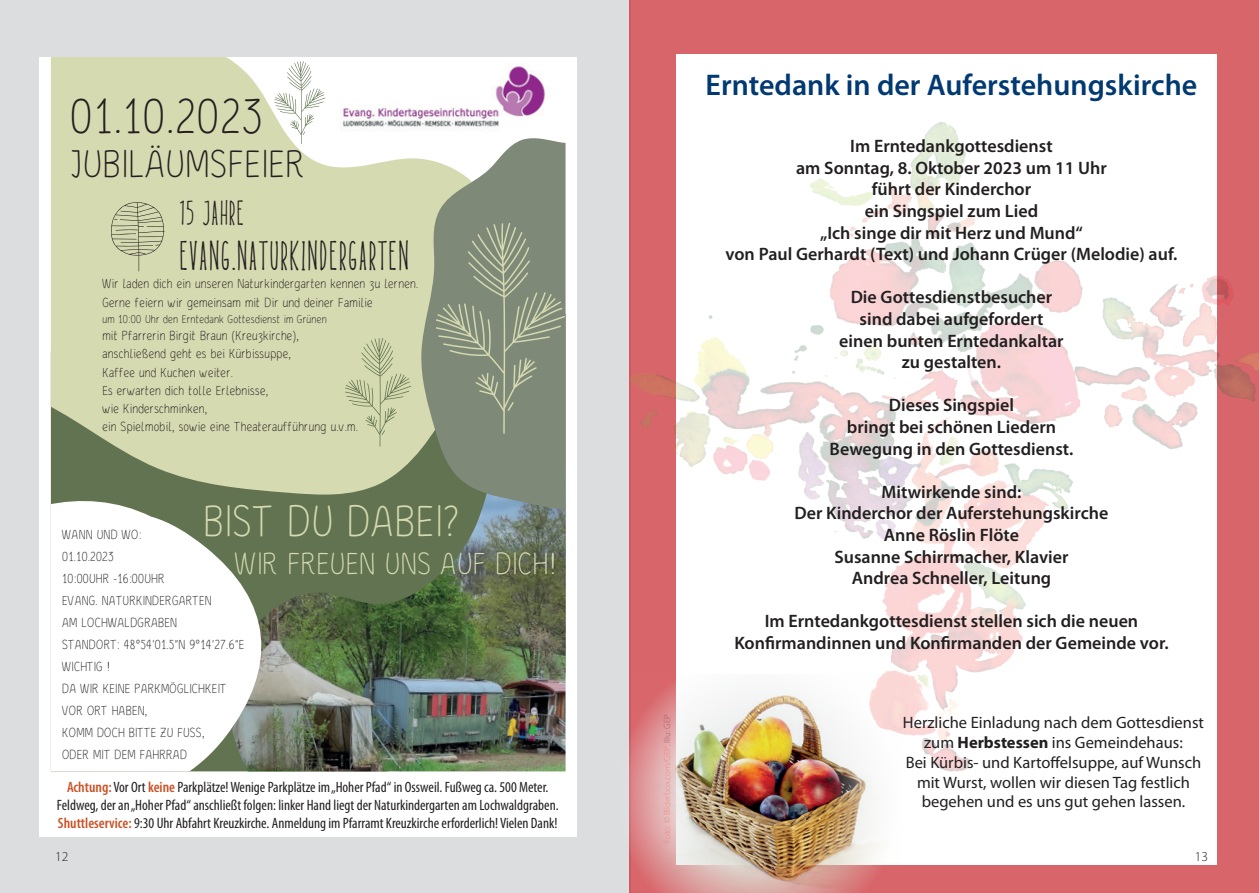
<style>
.page{position:relative;width:1259px;height:893px;background:#fff}
.page>*{position:absolute;margin:0;border:0;box-sizing:border-box;transform-origin:0 0}
.t1{font:48.45px "Xarrovv";color:#231f20}
.t2{font:45px "Petapon Yandi Designs";color:#231f20}
.t3{font:43.2px "Xarrovv";color:#d6dab1}
.t4{font:38.1px "Xarrovv";color:#231f20}
.t5{font:38.1px "Petapon Yandi Designs";color:#231f20}
.t6{font:30.3px "Xarrovv";color:#d6dab1}
.t7{font:600 30px "Myriad Pro";color:#013972}
.t8{font:600 18px/21.6px "Myriad Pro";color:#231f20;text-align:center}
.t9{font:16.5px/19.8px "Myriad Pro";color:#231f20;text-align:center}
.t10{font:condensed 15px/18px "Myriad Pro";color:#231f20;text-align:center}
.t11{font:300 13.5px "Myriad Pro";color:#231f20}
.t12{font:12.9px/22px "Xarrovv";color:#231f20}
.t13{font:11.25px "Xarrovv";color:#231f20}
.t14{font:300 9px "Myriad Pro";color:#f18579}
.s1{font-weight:600;color:#c95327}
.s2{color:#ae555f}
.s3{font-weight:700}
</style>
<div class="page">
<div style="left:0;top:0;width:630px;height:893px;background:#dcdddf"></div>
<div style="left:39px;top:57px;width:538px;height:779px;background:#fff"></div>
<svg style="left:51px;top:57px;width:369px;height:426px;fill:#d6dab1"></svg>
<img style="left:219px;top:460px;width:346px;height:311px">
<svg style="left:111px;top:202px;width:54px;height:69px"></svg>
<svg style="left:51px;top:483px;width:228px;height:288px"></svg>
<svg style="left:274px;top:61px;width:51px;height:83px"></svg>
<svg style="left:345px;top:338px;width:66px;height:109px"></svg>
<img style="left:333px;top:57px;width:212px;height:79px">
<svg style="left:420px;top:138px;width:145px;height:372px;fill:#7e8978"></svg>
<svg style="left:435px;top:222px;width:130px;height:212px"></svg>
<div style="left:629px;top:0;width:630px;height:893px;background:#d8656a"></div>
<div style="left:676px;top:54px;width:540px;height:810px;background:#fff"></div>
<img style="left:630px;top:101px;width:629px;height:683px">
<img style="left:629px;top:674px;width:273px;height:219px">
<h1 class="t1" style="left:70px;top:81px;width:195px">01.10.2023</h1>
<h3 class="t4" style="left:71px;top:136px;width:236px">JUBILÄUMSFEIER</h3>
<h3 class="t5" style="left:179px;top:193px;width:67px">15 JAHRE</h3>
<h2 class="t2" style="left:179px;top:232px;width:232px">EVANG.NATURKINDERGARTEN</h2>
<p class="t12" style="left:102px;top:274px;width:317px;line-height:18.1px">Wir laden dich ein unseren Naturkindergarten kennen zu lernen.<br>Gerne feiern wir gemeinsam mit Dir und deiner Familie</p>
<p class="t13" style="left:102px;top:310px;width:226px">um 10:00 Uhr den Erntedank Gottesdienst im Grünen</p>
<p class="t12" style="left:102px;top:326px;width:257px;line-height:18.1px">mit Pfarrerin Birgit Braun (Kreuzkirche), anschließend geht es bei Kürbissuppe,<br>Kaffee und Kuchen weiter.<br>Es erwarten dich tolle Erlebnisse,<br>wie Kinderschminken,<br>ein Spielmobil, sowie eine Theateraufführung u.v.m.</p>
<h3 class="t3" style="left:203px;top:489px;width:258px">BIST DU DABEI?</h3>
<p class="t12" style="left:62px;top:545px;width:184px">01.10.2023<br>10:00UHR -16:00UHR<br>EVANG. NATURKINDERGARTEN<br>AM LOCHWALDGRABEN<br>STANDORT: 48°54'01.5"N 9°14'27.6"E<br>WICHTIG !<br>DA WIR KEINE PARKMÖGLICHKEIT<br>VOR ORT HABEN,<br>KOMM DOCH BITTE ZU FUSS,<br>ODER MIT DEM FAHRRAD</p>
<p class="t12" style="left:62px;top:523px;width:81px">WANN UND WO:</p>
<h3 class="t6" style="left:235px;top:541px;width:322px">WIR FREUEN UNS AUF DICH!</h3>
<p class="t10" style="left:57px;top:778px;width:503px"><span class="s1">Achtung:</span> Vor Ort <span class="s1">keine</span> Parkplätze! Wenige Parkplätze im „Hoher Pfad“ in Ossweil. Fußweg ca. 500 Meter.<br>Feldweg, der an „Hoher Pfad“ anschließt folgen: linker Hand liegt der Naturkindergarten am Lochwaldgraben.<br><span class="s1">Shuttleservice:</span> 9:30 Uhr Abfahrt Kreuzkirche. Anmeldung im Pfarramt Kreuzkirche erforderlich! Vielen Dank!</p>
<p class="t11" style="left:55px;top:849px;width:15px">12</p>
<p class="t14" style="left:662px;top:843px;width:130px;rotate:-90deg">Foto: © Bilderbox.com/GEP; <span class="s2">Illu: GEP</span></p>
<h3 class="t7" style="left:705px;top:68px;width:493px">Erntedank in der Auferstehungskirche</h3>
<p class="t8" style="left:725px;top:136px;width:453px">Im Erntedankgottesdienst<br>am Sonntag, 8. Oktober 2023 um 11 Uhr<br>führt der Kinderchor<br>ein Singspiel zum Lied<br>„Ich singe dir mit Herz und Mund“<br>von Paul Gerhardt (Text) und Johann Crüger (Melodie) auf.</p>
<p class="t8" style="left:839px;top:287px;width:226px">Die Gottesdienstbesucher sind dabei aufgefordert einen bunten Erntedankaltar zu gestalten.</p>
<p class="t8" style="left:829px;top:395px;width:245px">Dieses Singspiel<br>bringt bei schönen Liedern<br>Bewegung in den Gottesdienst.</p>
<p class="t8" style="left:794px;top:481px;width:315px">Mitwirkende sind:<br>Der Kinderchor der Auferstehungskirche<br>Anne Röslin Flöte<br>Susanne Schirrmacher, Klavier<br>Andrea Schneller, Leitung</p>
<p class="t8" style="left:734px;top:611px;width:436px">Im Erntedankgottesdienst stellen sich die neuen<br>Konfirmandinnen und Konfirmanden der Gemeinde vor.</p>
<p class="t9" style="left:903px;top:713px;width:302px">Herzliche Einladung nach dem Gottesdienst zum <span class="s3">Herbstessen</span> ins Gemeindehaus:<br>Bei Kürbis- und Kartoffelsuppe, auf Wunsch mit Wurst, wollen wir diesen Tag festlich begehen und es uns gut gehen lassen.</p>
<p class="t11" style="left:1194px;top:849px;width:15px">13</p>
</div>
